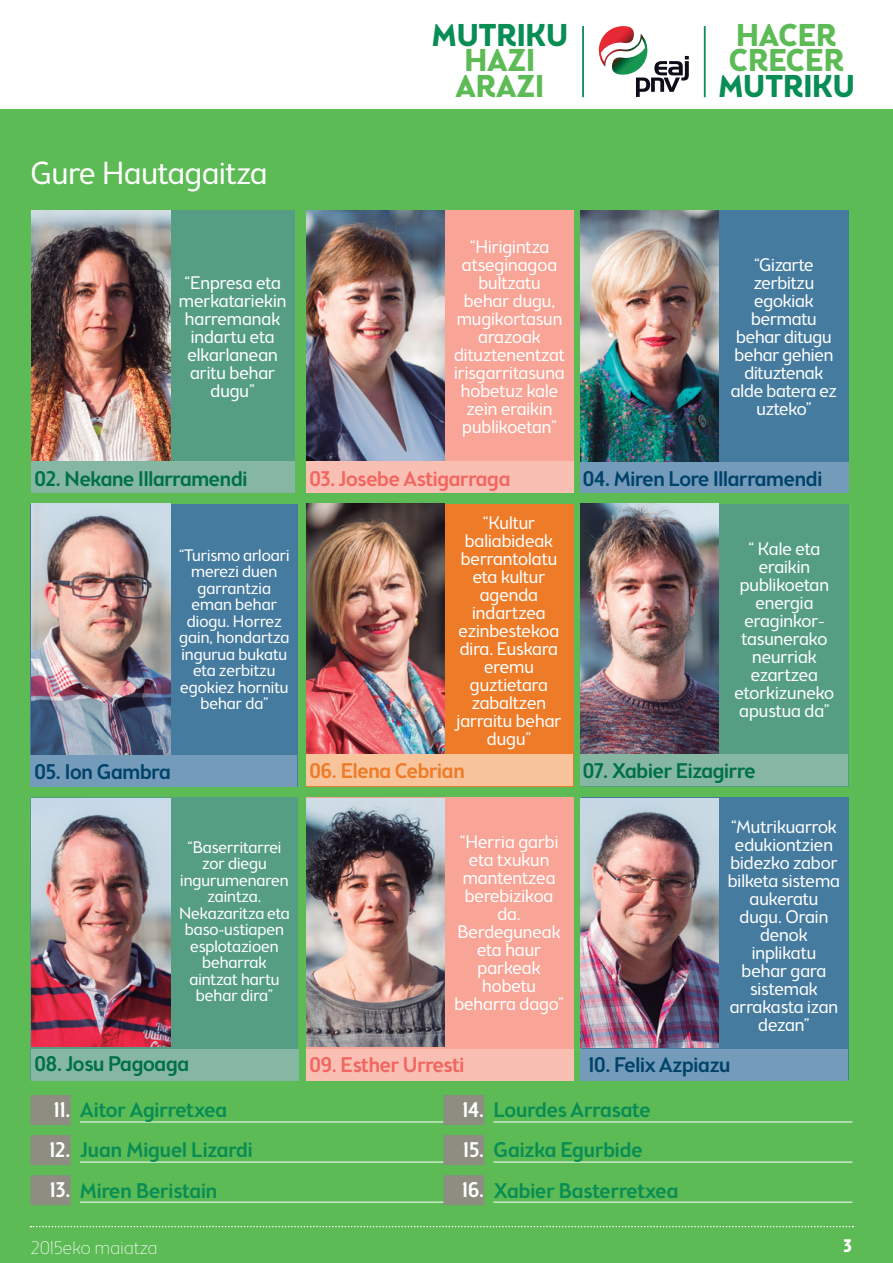
<style>
.page{position:relative;width:893px;height:1263px;background:#fff}
.page>*{position:absolute;margin:0;border:0;box-sizing:border-box;transform-origin:0 0}
.t1{font:300 31.5px "Brooklyn Samuels Five";color:#fff}
.t2{font:700 31.2px/25.5px "Brooklyn Samuels Five";color:#5dbb56}
.t3{font:700 31.2px "Brooklyn Samuels Five";color:#088d54}
.t4{font:500 21px "Brooklyn Samuels Five";color:#088d54}
.t5{font:500 21px "Brooklyn Samuels Five";letter-spacing:-.01em;color:#007048}
.t6{font:500 21px "Brooklyn Samuels Five";letter-spacing:-.01em;color:#00436a}
.t7{font:500 21px "Brooklyn Samuels Five";letter-spacing:-.01em;color:#f16660}
.t8{font:500 21px "Brooklyn Samuels Five";letter-spacing:-.01em;color:#ee7b28}
.t9{font:300 18px/18px "Brooklyn Samuels Five";color:#fff;text-align:center}
.t10{font:100 18px "Brooklyn Samuels Five";letter-spacing:.02em;color:#fff}
.t11{font:700 18px "Brooklyn Samuels Five";color:#fff}
.t12{font:300 16.5px/16.5px "Brooklyn Samuels Five";color:#fff;text-align:center}
.s1{color:#fff}
</style>
<div class="page">
<div style="left:0;top:109px;width:893px;height:1153px;background:#5dbb56"></div>
<svg style="left:30px;top:1226px;width:823px;height:1px"></svg>
<hr style="left:582px;top:26px;width:2px;height:71px;background:#088d54">
<hr style="left:704px;top:26px;width:2px;height:71px;background:#088d54">
<svg style="left:636px;top:56px;width:53px;height:41px"></svg>
<img style="left:598px;top:26px;width:50px;height:51px">
<div style="left:30px;top:798px;width:267px;height:282px;background:#559e84"></div>
<div style="left:30px;top:504px;width:267px;height:282px;background:#457b9f"></div>
<div style="left:306px;top:798px;width:267px;height:282px;background:#f8a496"></div>
<div style="left:306px;top:504px;width:267px;height:282px;background:#ee7b28"></div>
<div style="left:306px;top:211px;width:267px;height:282px;background:#f8a496"></div>
<div style="left:32px;top:211px;width:263px;height:282px;background:#559e84"></div>
<div style="left:582px;top:798px;width:267px;height:282px;background:#457b9f"></div>
<div style="left:582px;top:504px;width:267px;height:282px;background:#559e84"></div>
<div style="left:582px;top:211px;width:267px;height:282px;background:#457b9f"></div>
<img style="left:32px;top:211px;width:138px;height:250px">
<img style="left:32px;top:503px;width:138px;height:253px">
<img style="left:32px;top:798px;width:138px;height:249px">
<img style="left:306px;top:211px;width:139px;height:250px">
<img style="left:306px;top:503px;width:139px;height:251px">
<img style="left:306px;top:798px;width:139px;height:249px">
<img style="left:580px;top:211px;width:139px;height:251px">
<img style="left:580px;top:503px;width:139px;height:251px">
<img style="left:580px;top:798px;width:139px;height:250px">
<div style="left:32px;top:461px;width:263px;height:31px;background:#85b7a2"></div>
<div style="left:31px;top:756px;width:266px;height:31px;background:#759bba"></div>
<div style="left:32px;top:1049px;width:267px;height:31px;background:#85b7a2"></div>
<div style="left:306px;top:461px;width:267px;height:31px;background:#fabfb3"></div>
<div style="left:306px;top:754px;width:267px;height:31px;background:#f8c49c"></div>
<div style="left:306px;top:1049px;width:267px;height:31px;background:#fabfb3"></div>
<div style="left:580px;top:462px;width:269px;height:31px;background:#759bba"></div>
<div style="left:580px;top:754px;width:267px;height:32px;background:#85b7a2"></div>
<div style="left:580px;top:1049px;width:267px;height:31px;background:#759bba"></div>
<hr style="left:80px;top:1121px;width:364px;height:1px;background:#fff">
<hr style="left:80px;top:1162px;width:364px;height:1px;background:#fff">
<hr style="left:80px;top:1202px;width:364px;height:1px;background:#fff">
<hr style="left:493px;top:1121px;width:359px;height:1px;background:#fff">
<hr style="left:493px;top:1162px;width:359px;height:1px;background:#fff">
<hr style="left:493px;top:1202px;width:359px;height:1px;background:#fff">
<div style="left:30px;top:1095px;width:41px;height:30px;background:#8d8d81"></div>
<div style="left:30px;top:1135px;width:41px;height:30px;background:#8d8d81"></div>
<div style="left:30px;top:1175px;width:41px;height:30px;background:#8d8d81"></div>
<div style="left:444px;top:1095px;width:40px;height:30px;background:#8d8d81"></div>
<div style="left:444px;top:1135px;width:40px;height:30px;background:#8d8d81"></div>
<div style="left:444px;top:1175px;width:40px;height:30px;background:#8d8d81"></div>
<h2 class="t3" style="left:432px;top:17px;width:138px">MUTRIKU</h2>
<h2 class="t2" style="left:456px;top:51px;width:90px">HAZI<br>ARAZI</h2>
<h2 class="t2" style="left:729px;top:25px;width:117px">HACER<br>CRECER</h2>
<h2 class="t3" style="left:718px;top:68px;width:138px">MUTRIKU</h2>
<h1 class="t1" style="left:30px;top:155px;width:238px">Gure Hautagaitza</h1>
<p class="t9" style="left:179px;top:275px;width:109px">“Enpresa eta merkatariekin harremanak indartu eta elkarlanean aritu behar dugu”</p>
<p class="t5" style="left:35px;top:467px;width:214px">02. Nekane Illarramendi</p>
<p class="t12" style="left:179px;top:548px;width:112px">“Turismo arloari merezi duen garrantzia eman behar diogu. Horrez gain, hondartza ingurua bukatu eta zerbitzu egokiez hornitu behar da”</p>
<p class="t6" style="left:35px;top:760px;width:137px">05. Ion Gambra</p>
<p class="t12" style="left:179px;top:840px;width:112px">“Baserritarrei zor diegu ingurumenaren zaintza.<br>Nekazaritza eta baso-ustiapen esplotazioen beharrak aintzat hartu behar dira”</p>
<p class="t5" style="left:35px;top:1052px;width:156px">08. Josu Pagoaga</p>
<p class="t4" style="left:54px;top:1098px;width:175px"><span class="s1">11.</span> Aitor Agirretxea</p>
<p class="t4" style="left:49px;top:1138px;width:205px"><span class="s1">12.</span> Juan Miguel Lizardi</p>
<p class="t4" style="left:50px;top:1178px;width:169px"><span class="s1">13.</span> Miren Beristain</p>
<p class="t9" style="left:454px;top:239px;width:112px">“Hirigintza atseginagoa bultzatu behar dugu, mugikortasun arazoak dituztenentzat irisgarritasuna hobetuz kale zein eraikin publikoetan”</p>
<p class="t7" style="left:310px;top:466px;width:202px">03. Josebe Astigarraga</p>
<p class="t9" style="left:457px;top:515px;width:106px">“Kultur baliabideak berrantolatu eta kultur agenda indartzea ezinbestekoa dira. Euskara eremu guztietara zabaltzen jarraitu behar dugu”</p>
<p class="t8" style="left:310px;top:759px;width:157px">06. Elena Cebrian</p>
<p class="t9" style="left:454px;top:834px;width:111px">“Herria garbi eta txukun mantentzea berebizikoa da.<br>Berdeguneak eta haur parkeak hobetu beharra dago”</p>
<p class="t7" style="left:310px;top:1052px;width:156px">09. Esther Urresti</p>
<p class="t9" style="left:731px;top:257px;width:107px">“Gizarte zerbitzu egokiak bermatu behar ditugu behar gehien dituztenak alde batera ez uzteko”</p>
<p class="t6" style="left:583px;top:466px;width:241px">04. Miren Lore Illarramendi</p>
<p class="t9" style="left:735px;top:541px;width:101px">“ Kale eta eraikin publikoetan energia eraginkor&shy;tasunerako neurriak ezartzea etorkizuneko apustua da”</p>
<p class="t5" style="left:583px;top:758px;width:174px">07. Xabier Eizagirre</p>
<p class="t9" style="left:728px;top:819px;width:114px">“Mutrikuarrok edukiontzien bidezko zabor bilketa sistema aukeratu dugu. Orain denok inplikatu behar gara sistemak arrakasta izan dezan”</p>
<p class="t6" style="left:588px;top:1052px;width:143px">10. Felix Azpiazu</p>
<p class="t4" style="left:462px;top:1098px;width:190px"><span class="s1">14.</span> Lourdes Arrasate</p>
<p class="t4" style="left:463px;top:1138px;width:181px"><span class="s1">15.</span> Gaizka Egurbide</p>
<p class="t4" style="left:462px;top:1178px;width:218px"><span class="s1">16.</span> Xabier Basterretxea</p>
<p class="t10" style="left:31px;top:1238px;width:128px">2015eko maiatza</p>
<p class="t11" style="left:843px;top:1235px;width:10px">3</p>
</div>
